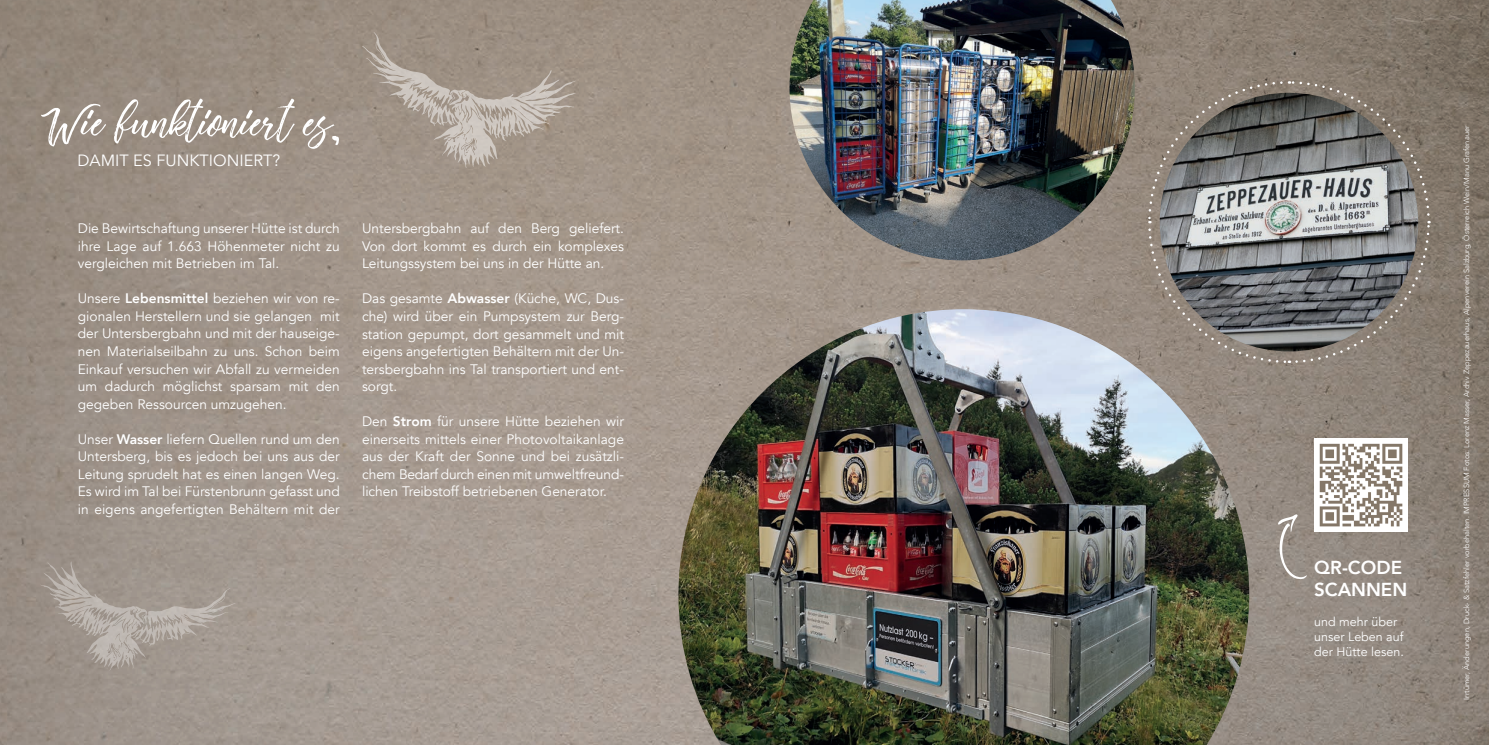
<style>
.page{position:relative;width:1489px;height:745px;background:#fff}
.page>*{position:absolute;margin:0;border:0;box-sizing:border-box;transform-origin:0 0}
.t1{font:51.25px "Vincentia";color:#fff}
.t2{font:800 18.75px/22.5px "Avenir";letter-spacing:-.005em;color:#fff}
.t3{font:16.25px "Avenir";color:#fff}
.t4{font:13.75px/17.5px "Avenir";color:#fff;text-align:justify}
.t5{font:12.5px/15px "Avenir";color:#fff}
.t6{font:300 7.5px "Avenir";color:#fff}
.s1{font-weight:800}
</style>
<div class="page">
<img style="left:0;top:0;width:1488px;height:744px">
<svg style="left:40px;top:561px;width:195px;height:109px;background:#a59c94"></svg>
<svg style="left:362px;top:32px;width:214px;height:136px;background:#a89c91"></svg>
<img style="left:678px;top:309px;width:571px;height:435px">
<svg style="left:1146px;top:80px;width:284px;height:284px;background:#8f8378"></svg>
<img style="left:1159px;top:93px;width:258px;height:258px;border-radius:129px">
<img style="left:1314px;top:438px;width:93px;height:93px">
<svg style="left:1277px;top:514px;width:29px;height:65px;background:#a39b94"></svg>
<img style="left:789px;top:0;width:345px;height:260px">
<h1 class="t1" style="left:41px;top:96px;width:302px">Wie funktioniert es,</h1>
<p class="t3" style="left:77px;top:150px;width:204px">DAMIT ES FUNKTIONIERT?</p>
<p class="t4" style="left:78px;top:220px;width:263px">Die Bewirtschaftung unserer Hütte ist durch ihre Lage auf 1.663 Höhenmeter nicht zu vergleichen mit Betrieben im Tal.</p>
<p class="t4" style="left:78px;top:290px;width:263px">Unsere <span class="s1">Lebensmittel</span> beziehen wir von re&shy;gionalen Herstellern und sie gelangen mit der Untersbergbahn und mit der hauseige&shy;nen Materialseilbahn zu uns. Schon beim Einkauf versuchen wir Abfall zu vermeiden um dadurch möglichst sparsam mit den gegeben Ressourcen umzugehen.</p>
<p class="t4" style="left:78px;top:430px;width:263px">Unser <span class="s1">Wasser</span> liefern Quellen rund um den Untersberg, bis es jedoch bei uns aus der Leitung sprudelt hat es einen langen Weg.<br>Es wird im Tal bei Fürstenbrunn gefasst und in eigens angefertigten Behältern mit der</p>
<p class="t4" style="left:362px;top:220px;width:263px">Untersbergbahn auf den Berg geliefert.<br>Von dort kommt es durch ein komplexes Leitungssystem bei uns in der Hütte an.</p>
<p class="t4" style="left:362px;top:290px;width:263px">Das gesamte <span class="s1">Abwasser</span> (Küche, WC, Dus&shy;che) wird über ein Pumpsystem zur Berg&shy;station gepumpt, dort gesammelt und mit eigens angefertigten Behältern mit der Un&shy;tersbergbahn ins Tal transportiert und ent&shy;sorgt.</p>
<p class="t4" style="left:362px;top:412px;width:263px">Den <span class="s1">Strom</span> für unsere Hütte beziehen wir einerseits mittels einer Photovoltaikanlage aus der Kraft der Sonne und bei zusätzli&shy;chem Bedarf durch einen mit umweltfreund&shy;lichen Treibstoff betriebenen Generator.</p>
<h2 class="t2" style="left:1314px;top:555px;width:94px">QR-CODE<br>SCANNEN</h2>
<p class="t5" style="left:1314px;top:614px;width:91px">und mehr über unser Leben auf der Hütte lesen.</p>
<p class="t6" style="left:1461px;top:699px;width:575px;rotate:-90deg">Irrtümer, Änderungen, Druck- &amp; Satzfehler vorbehalten. IMPRESSUM Fotos: Lorenz Masser, Archiv Zeppezauerhaus, Alpenverein Salzburg, Österreich Wein/Manu Grafenauer</p>
</div>
